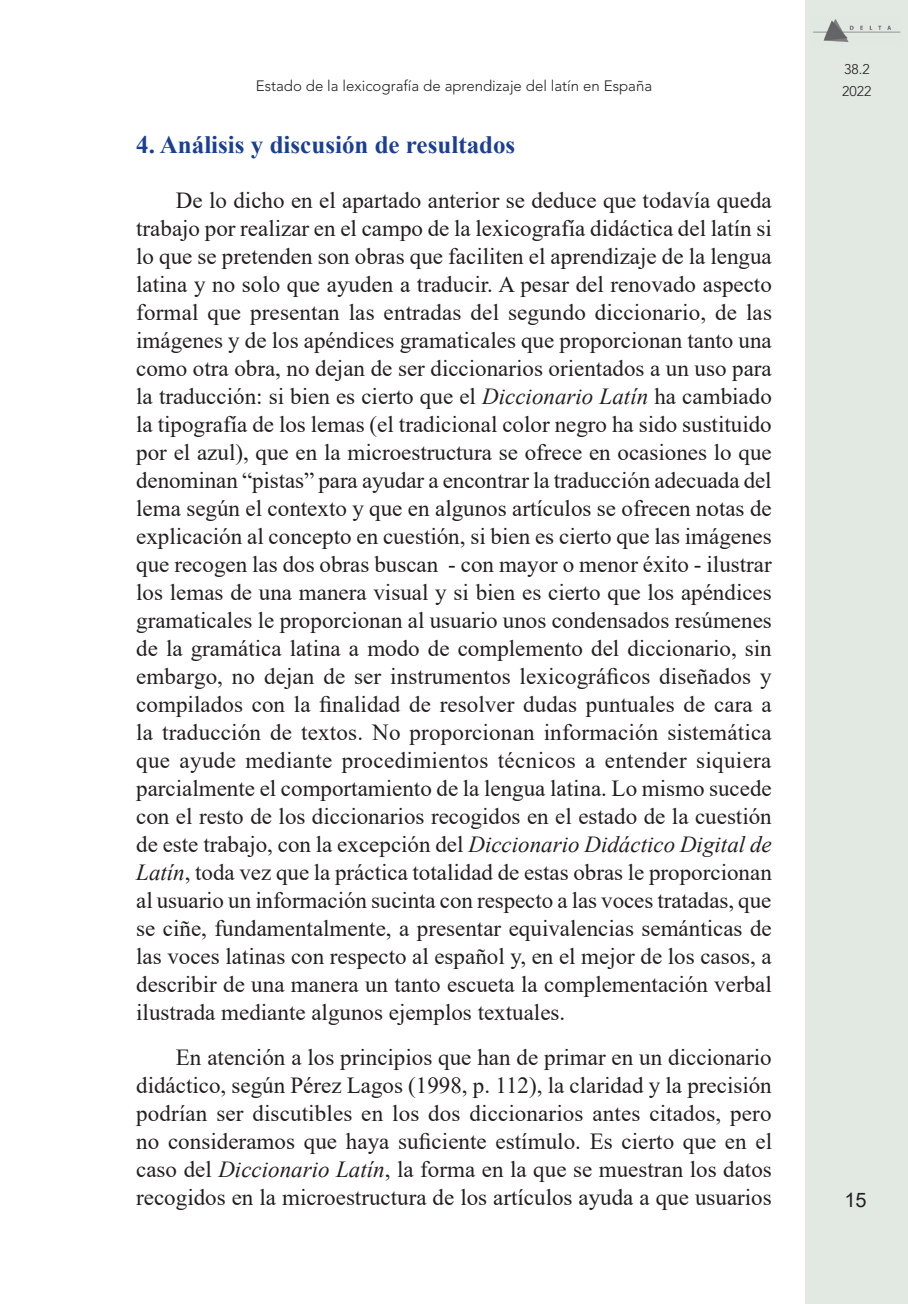
<style>
.page{position:relative;width:908px;height:1304px;background:#fff}
.page>*{position:absolute;margin:0;border:0;box-sizing:border-box;transform-origin:0 0}
.t1{font:700 25px "Times New Roman";color:#1b3f94}
.t2{font:23px/28px "Times New Roman";color:#231f20;text-align:justify}
.t3{font:20px "Arial";color:#231f20}
.t4{font:300 15px "Avenir";color:#231f20}
.t5{font:300 14px/22px "Avenir";color:#231f20}
.s1{font-style:italic}
</style>
<div class="page">
<div style="left:804px;top:0;width:102px;height:1304px;background:#e1e9e2"></div>
<img style="left:813px;top:19px;width:88px;height:23px">
<p class="t4" style="left:256px;top:77px;width:397px">Estado de la lexicografía de aprendizaje del latín en España</p>
<p class="t1" style="left:136px;top:127px;width:380px">4. Análisis y discusión de resultados</p>
<p class="t2" style="left:136px;top:186px;width:637px;text-indent:40px">De lo dicho en el apartado anterior se deduce que todavía queda trabajo por realizar en el campo de la lexicografía didáctica del latín si lo que se pretenden son obras que faciliten el aprendizaje de la lengua latina y no solo que ayuden a traducir. A pesar del renovado aspecto formal que presentan las entradas del segundo diccionario, de las imágenes y de los apéndices gramaticales que proporcionan tanto una como otra obra, no dejan de ser diccionarios orientados a un uso para la traducción: si bien es cierto que el <span class="s1">Diccionario Latín</span> ha cambiado la tipografía de los lemas (el tradicional color negro ha sido sustituido por el azul), que en la microestructura se ofrece en ocasiones lo que denominan “pistas” para ayudar a encontrar la traducción adecuada del lema según el contexto y que en algunos artículos se ofrecen notas de explicación al concepto en cuestión, si bien es cierto que las imágenes que recogen las dos obras buscan - con mayor o menor éxito - ilustrar los lemas de una manera visual y si bien es cierto que los apéndices gramaticales le proporcionan al usuario unos condensados resúmenes de la gramática latina a modo de complemento del diccionario, sin embargo, no dejan de ser instrumentos lexicográficos diseñados y compilados con la finalidad de resolver dudas puntuales de cara a la traducción de textos. No proporcionan información sistemática que ayude mediante procedimientos técnicos a entender siquiera parcialmente el comportamiento de la lengua latina. Lo mismo sucede con el resto de los diccionarios recogidos en el estado de la cuestión de este trabajo, con la excepción del <span class="s1">Diccionario Didáctico Digital de Latín</span>, toda vez que la práctica totalidad de estas obras le proporcionan al usuario un información sucinta con respecto a las voces tratadas, que se ciñe, fundamentalmente, a presentar equivalencias semánticas de las voces latinas con respecto al español y, en el mejor de los casos, a describir de una manera un tanto escueta la complementación verbal ilustrada mediante algunos ejemplos textuales.</p>
<p class="t2" style="left:136px;top:1043px;width:637px;text-indent:40px">En atención a los principios que han de primar en un diccionario didáctico, según Pérez Lagos (1998, p. 112), la claridad y la precisión podrían ser discutibles en los dos diccionarios antes citados, pero no consideramos que haya suficiente estímulo. Es cierto que en el caso del <span class="s1">Diccionario Latín</span>, la forma en la que se muestran los datos recogidos en la microestructura de los artículos ayuda a que usuarios</p>
<p class="t5" style="left:841px;top:58px;width:31px">38.2<br>2022</p>
<p class="t3" style="left:844px;top:1186px;width:24px">15</p>
</div>
